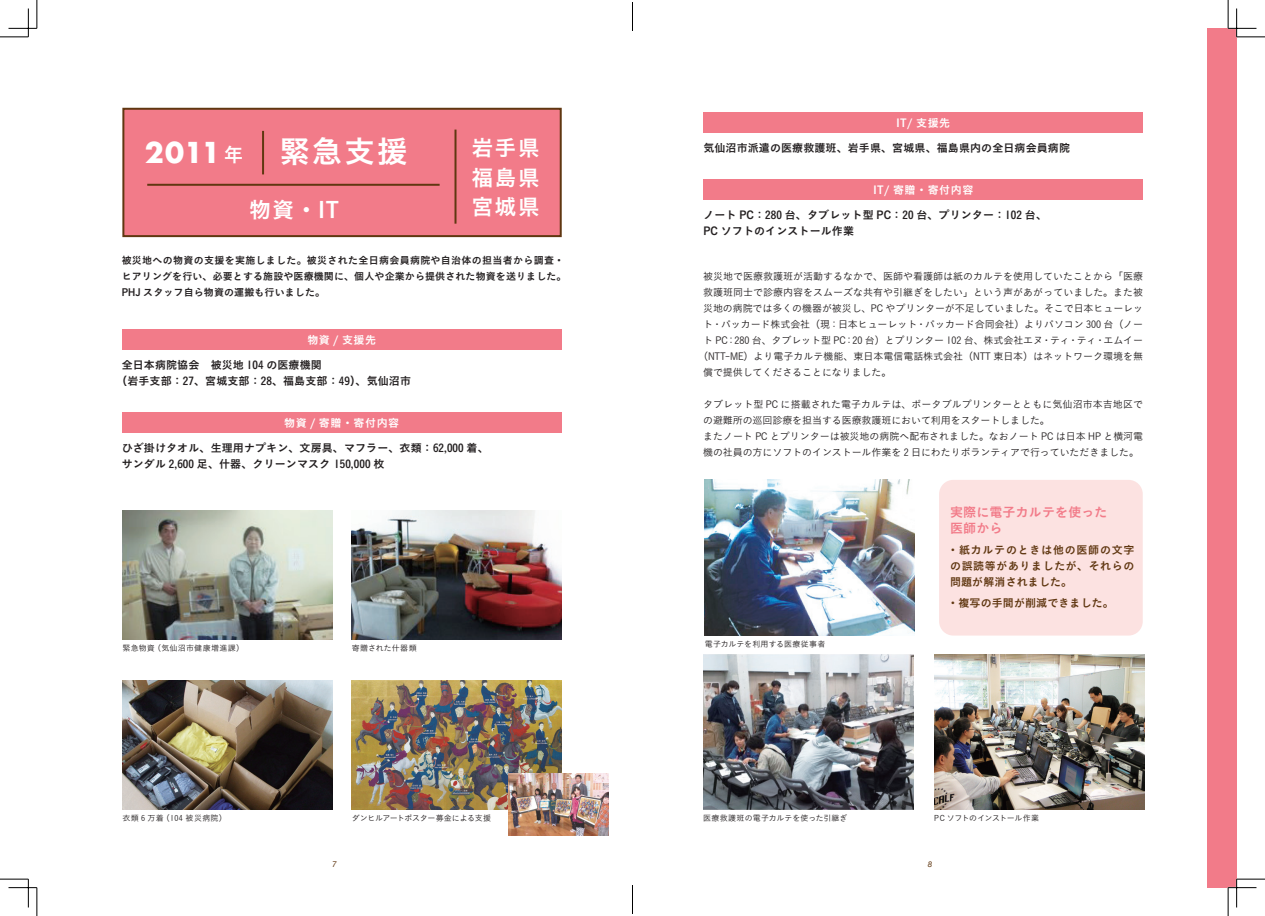
<style>
.page{position:relative;width:1265px;height:916px;background:#fff}
.page>*{position:absolute;margin:0;border:0;box-sizing:border-box;transform-origin:0 0}
.t1{font:31px "Koburina Go Std W6";color:#fff}
.t2{font:700 28px "Futura";color:#fff}
.t3{font:22px/29.5px "Koburina Go Std W6";letter-spacing:.05em;color:#fff}
.t4{font:13px/16px "Koburina Go Std W6";letter-spacing:.01em;color:#f27b89}
.t5{font:11px/16px "Koburina Go Std W6";letter-spacing:.01em;color:#231f20}
.t6{font:11px/16px "Koburina Go Std W6";letter-spacing:.055em;color:#603711;text-align:justify}
.t7{font:11px "Koburina Go Std W6";letter-spacing:.05em;color:#fff}
.t8{font:11px "Koburina Go Std W6";letter-spacing:.01em;color:#603711}
.t9{font:10px/16px "Koburina Go Std W3";letter-spacing:-.01em;color:#231f20}
.t10{font:10px/16px "Koburina Go Std W6";letter-spacing:.01em;color:#231f20}
.t11{font:8px "Koburina Go Std W3";letter-spacing:.01em;color:#231f20}
.t12{font:8px "Koburina Go Std W3";letter-spacing:-.05em;color:#231f20}
.t13{font:8px "Koburina Go Std W3";letter-spacing:.035em;color:#231f20}
.t14{font:8px "Koburina Go Std W3";letter-spacing:.04em;color:#231f20}
.t15{font:8px "Koburina Go Std W3";letter-spacing:-.035em;color:#231f20}
.t16{font:italic 8px "Helvetica Neue";color:#603711}
.s1{font-family:"Koburina Go Std W6";font-weight:400;font-size:19.6px}
</style>
<div class="page">
<div style="left:939px;top:480px;width:203px;height:155px;background:#fce2e1;border-radius:14px"></div>
<svg style="left:122px;top:107px;width:440px;height:131px;background:#ea7984"></svg>
<div style="left:1206px;top:28px;width:30px;height:859px;background:#f27b89"></div>
<img style="left:352px;top:680px;width:209px;height:130px">
<img style="left:352px;top:510px;width:209px;height:129px">
<img style="left:508px;top:773px;width:100px;height:62px">
<img style="left:934px;top:654px;width:210px;height:156px">
<img style="left:703px;top:654px;width:209px;height:156px">
<img style="left:122px;top:680px;width:210px;height:130px">
<img style="left:122px;top:510px;width:210px;height:129px">
<img style="left:704px;top:479px;width:210px;height:156px">
<hr style="left:454px;top:130px;width:2px;height:94px;background:#603711">
<div style="left:122px;top:329px;width:439px;height:21px;background:#f27b89"></div>
<div style="left:703px;top:112px;width:440px;height:21px;background:#f27b89"></div>
<div style="left:703px;top:179px;width:440px;height:21px;background:#f27b89"></div>
<div style="left:122px;top:412px;width:439px;height:21px;background:#f27b89"></div>
<svg style="left:0;top:0;width:38px;height:38px"></svg>
<svg style="left:0;top:878px;width:38px;height:38px"></svg>
<svg style="left:1227px;top:0;width:37px;height:38px"></svg>
<svg style="left:1227px;top:878px;width:37px;height:38px"></svg>
<svg style="left:632px;top:3px;width:1px;height:28px"></svg>
<svg style="left:632px;top:885px;width:1px;height:28px"></svg>
<h1 class="t1" style="left:279px;top:128px;width:130px">緊急支援</h1>
<h3 class="t3" style="left:471px;top:134px;width:70px">岩手県福島県</h3>
<h3 class="t3" style="left:249px;top:196px;width:91px">物資・IT</h3>
<h3 class="t3" style="left:471px;top:193px;width:70px">宮城県</h3>
<h2 class="t2" style="left:145px;top:132px;width:100px">2011 <span class="s1">年</span></h2>
<p class="t10" style="left:122px;top:252px;width:446px">被災地への物資の支援を実施しました。被災された全日病会員病院や自治体の担当者から調査・ヒアリングを行い、必要とする施設や医療機関に、個人や企業から提供された物資を送りました。<br>PHJ スタッフ自ら物資の運搬も行いました。</p>
<p class="t7" style="left:307px;top:331px;width:70px">物資 / 支援先</p>
<p class="t5" style="left:116px;top:357px;width:296px;text-indent:6px">全日本病院協会　被災地 104 の医療機関<br>（岩手支部：27、宮城支部：28、福島支部：49）、気仙沼市</p>
<p class="t7" style="left:284px;top:414px;width:116px">物資 / 寄贈・寄付内容</p>
<p class="t5" style="left:122px;top:440px;width:368px">ひざ掛けタオル、生理用ナプキン、文房具、マフラー、衣類：62,000 着、サンダル 2,600 足、什器、クリーンマスク 150,000 枚</p>
<p class="t13" style="left:122px;top:641px;width:123px">緊急物資（気仙沼市健康増進課）</p>
<p class="t11" style="left:352px;top:641px;width:66px">寄贈された什器類</p>
<p class="t7" style="left:896px;top:114px;width:55px">IT/ 支援先</p>
<p class="t5" style="left:703px;top:140px;width:368px">気仙沼市派遣の医療救護班、岩手県、宮城県、福島県内の全日病会員病院</p>
<p class="t7" style="left:873px;top:181px;width:101px">IT/ 寄贈・寄付内容</p>
<p class="t5" style="left:703px;top:207px;width:345px">ノート PC：280 台、タブレット型 PC：20 台、プリンター：102 台、<br>PC ソフトのインストール作業</p>
<p class="t9" style="left:703px;top:268px;width:441px">被災地で医療救護班が活動するなかで、医師や看護師は紙のカルテを使用していたことから「医療</p>
<p class="t9" style="left:703px;top:284px;width:441px">救護班同士で診療内容をスムーズな共有や引継ぎをしたい」という声があがっていました。また被</p>
<p class="t9" style="left:703px;top:300px;width:441px">災地の病院では多くの機器が被災し、PC やプリンターが不足していました。そこで日本ヒューレッ</p>
<p class="t9" style="left:703px;top:316px;width:441px">ト・パッカード株式会社（現：日本ヒューレット・パッカード合同会社）よりパソコン 300 台（ノー</p>
<p class="t9" style="left:703px;top:332px;width:441px">ト PC：280 台、タブレット型 PC：20 台）とプリンター 102 台、株式会社エヌ・ティ・ティ・エムイー</p>
<p class="t9" style="left:698px;top:348px;width:446px">（NTT-ME）より電子カルテ機能、東日本電信電話株式会社（NTT 東日本）はネットワーク環境を無</p>
<p class="t9" style="left:703px;top:364px;width:190px">償で提供してくださることになりました。</p>
<p class="t9" style="left:703px;top:396px;width:441px">タブレット型 PC に搭載された電子カルテは、ポータブルプリンターとともに気仙沼市本吉地区での避難所の巡回診療を担当する医療救護班において利用をスタートしました。<br>またノート PC とプリンターは被災地の病院へ配布されました。なおノート PC は日本 HP と横河電機の社員の方にソフトのインストール作業を 2 日にわたりボランティアで行っていただきました。</p>
<p class="t11" style="left:704px;top:637px;width:122px">電子カルテを利用する医療従事者</p>
<h3 class="t4" style="left:950px;top:505px;width:159px">実際に電子カルテを使った医師から</h3>
<p class="t6" style="left:947px;top:542px;width:189px">・紙カルテのときは他の医師の文字の誤読等がありましたが、それらの問題が解消されました。</p>
<p class="t8" style="left:947px;top:594px;width:168px">・複写の手間が削減できました。</p>
<p class="t14" style="left:122px;top:812px;width:106px">衣類 6 万着（104 被災病院）</p>
<p class="t12" style="left:352px;top:812px;width:141px">ダンヒルアートポスター募金による支援</p>
<p class="t11" style="left:703px;top:812px;width:146px">医療救護班の電子カルテを使った引継ぎ</p>
<p class="t15" style="left:934px;top:812px;width:106px">PC ソフトのインストール作業</p>
<p class="t16" style="left:332px;top:858px;width:6px">7</p>
<p class="t16" style="left:927px;top:858px;width:6px">8</p>
</div>
